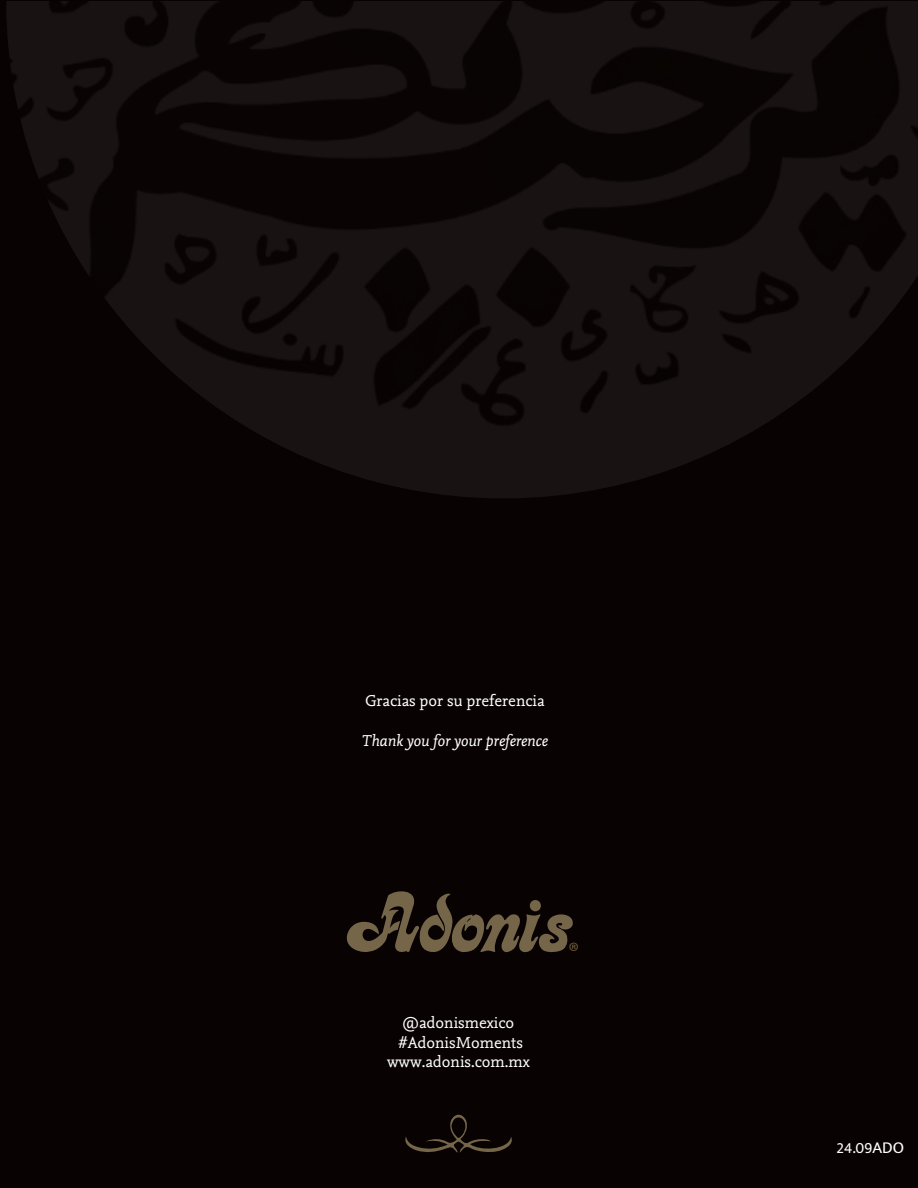
<style>
.page{position:relative;width:918px;height:1188px;background:#080302}
.page>*{position:absolute;margin:0;border:0;box-sizing:border-box;transform-origin:0 0}
.t1{font:25.35px "Myriad Pro";color:#be9d5f}
.t2{font:16.5px/19.2px "Nexus Mix OT";color:#fff;text-align:center}
.t3{font:italic 16.5px "Nexus Mix OT";letter-spacing:-.005em;color:#fff}
.t4{font:16.5px "Mukta Mahee";color:#fff}
.s1{font-family:"Helvetica"}
</style>
<div class="page">
<svg style="left:347px;top:891px;width:226px;height:62px;background:#342b1f"></svg>
<svg style="left:405px;top:1115px;width:107px;height:38px;background:#17110c"></svg>
<img style="left:6px;top:1px;width:912px;height:497px">
<p class="t2" style="left:365px;top:692px;width:181px">Gracias por su preferencia</p>
<p class="t3" style="left:362px;top:731px;width:187px">Thank you for your preference</p>
<p class="t2" style="left:387px;top:1014px;width:144px">@adonismexico <span class="s1">#</span>AdonisMoments www.adonis.com.mx</p>
<h1 class="t1" style="left:568px;top:936px;width:12px">®</h1>
<p class="t4" style="left:837px;top:1137px;width:69px">24.09ADO</p>
</div>
